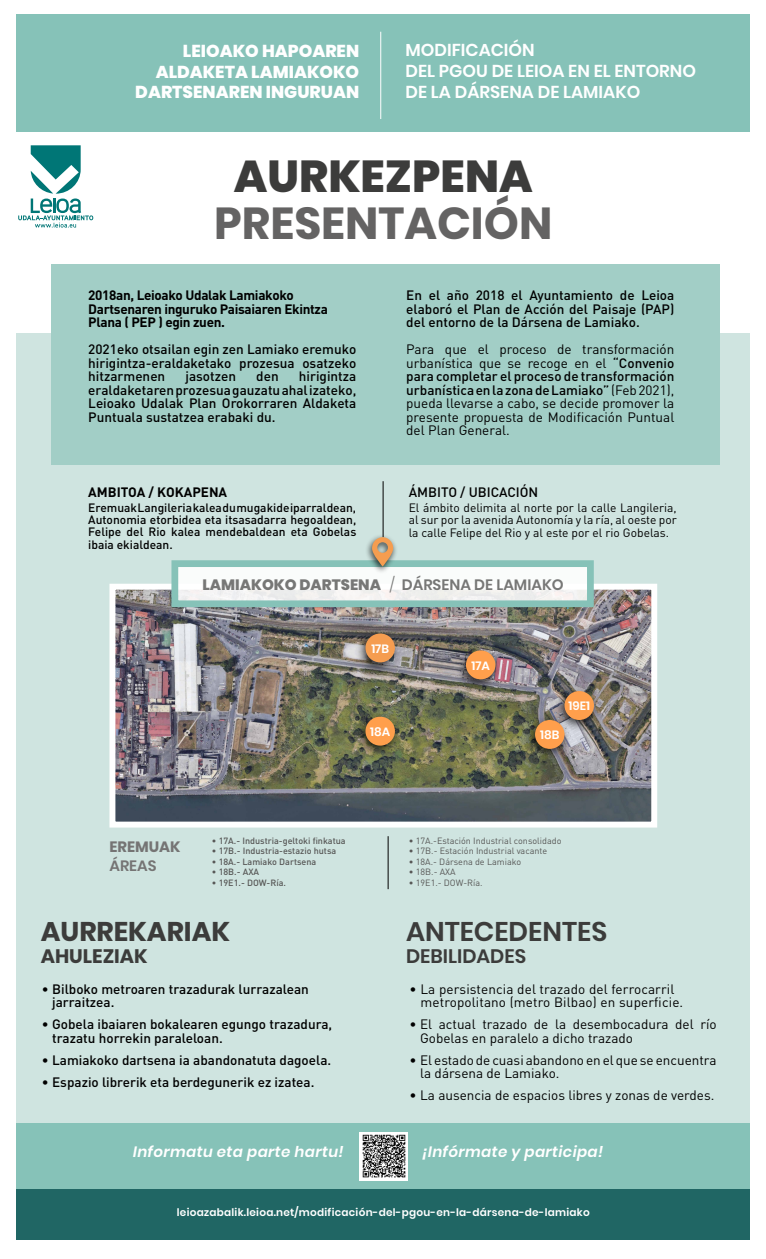
<style>
.page{position:relative;width:766px;height:1259px;background:#fff}
.page>*{position:absolute;margin:0;border:0;box-sizing:border-box;transform-origin:0 0}
.t1{font:700 44.64px "Poppins";color:#646363}
.t2{font:800 44.64px "Poppins";color:#3c3c3b}
.t3{font:600 27px "Poppins";color:#3c3c3b}
.t4{font:700 27px "Poppins";color:#3c3c3b}
.t5{font:600 19.5px "Poppins";color:#3c3c3b}
.t6{font:700 19.5px "Poppins";color:#3c3c3b}
.t7{font:600 17.25px/20.7px "Poppins";color:#fff}
.t8{font:800 17.25px/20.7px "Poppins";color:#fff;text-align:right}
.t9{font:800 15.06px "Poppins";color:#777776}
.t10{font:italic 600 15px "Poppins";letter-spacing:.025em;color:#fff}
.t11{font:700 15px "Poppins";color:#757474}
.t12{font:600 15px "Poppins";color:#757474}
.t13{font:500 13.5px/13.5px "DIN";color:#000;text-align:justify}
.t14{font:13.5px/13.5px "DIN";color:#000}
.t15{font:700 13.5px/13.5px "DIN";letter-spacing:-.025em;color:#000}
.t16{font:700 13.5px "DIN";color:#000}
.t17{font:600 12.03px "Poppins";color:#fff}
.t18{font:500 12px/12px "DIN";color:#000;text-align:justify}
.t19{font:12px/12px "DIN";color:#000}
.t20{font:600 10.5px "Poppins";letter-spacing:.025em;color:#fff}
.t21{font:9px "DIN";color:#575756}
.t22{font:500 9px "DIN";color:#575756}
.s1{font-weight:500}
.s2{font-weight:300}
.s3{font-weight:600}
</style>
<div class="page">
<div style="left:16px;top:333px;width:734px;height:789px;background:#cfe4e0"></div>
<div style="left:16px;top:1122px;width:734px;height:67px;background:#86c2b8"></div>
<div style="left:16px;top:1189px;width:734px;height:51px;background:#206664"></div>
<div style="left:16px;top:15px;width:734px;height:117px;background:#86c2b8"></div>
<hr style="left:380px;top:32px;width:1px;height:87px;background:#fff">
<div style="left:51px;top:264px;width:668px;height:201px;background:#a2cec6"></div>
<hr style="left:383px;top:481px;width:1px;height:56px;background:#000">
<hr style="left:388px;top:836px;width:1px;height:53px;background:#000">
<img style="left:116px;top:591px;width:534px;height:229px">
<div style="left:109px;top:584px;width:548px;height:243px;border:6px solid #fff"></div>
<div style="left:454px;top:645px;width:48px;height:47px;background:#000;opacity:.75"></div>
<div style="left:466px;top:650px;width:29px;height:29px;background:#ff9f4c;border-radius:50%"></div>
<div style="left:354px;top:628px;width:47px;height:47px;background:#000;opacity:.75"></div>
<div style="left:365px;top:633px;width:30px;height:29px;background:#f59d50;border-radius:50%"></div>
<div style="left:354px;top:711px;width:47px;height:47px;background:#000;opacity:.75"></div>
<div style="left:365px;top:716px;width:30px;height:29px;background:#ff9f4c;border-radius:50%"></div>
<div style="left:523px;top:714px;width:48px;height:47px;background:#000;opacity:.75"></div>
<div style="left:535px;top:720px;width:29px;height:29px;background:#ff9f4c;border-radius:50%"></div>
<div style="left:553px;top:685px;width:47px;height:47px;background:#000;opacity:.75"></div>
<div style="left:564px;top:691px;width:29px;height:29px;background:#ff9f4c;border-radius:50%"></div>
<svg style="left:179px;top:568px;width:406px;height:31px;background:#f8f8f8"></svg>
<div style="left:171px;top:560px;width:422px;height:47px;border:7px solid #86c2b8"></div>
<div style="left:364px;top:533px;width:33px;height:41px;background:#000;opacity:.75"></div>
<svg style="left:372px;top:537px;width:21px;height:29px"></svg>
<svg style="left:18px;top:145px;width:75px;height:83px"></svg>
<div style="left:359px;top:1132px;width:49px;height:48px;background:#fff"></div>
<img style="left:362px;top:1134px;width:44px;height:44px">
<p class="t8" style="left:135px;top:41px;width:225px">LEIOAKO HAPOAREN<br>ALDAKETA LAMIAKOKO<br>DARTSENAREN INGURUAN</p>
<p class="t7" style="left:405px;top:40px;width:292px">MODIFICACIÓN<br>DEL PGOU DE LEIOA EN EL ENTORNO<br>DE LA DÁRSENA DE LAMIAKO</p>
<h1 class="t2" style="left:234px;top:150px;width:300px">AURKEZPENA</h1>
<h1 class="t1" style="left:214px;top:197px;width:339px">PRESENTACIÓN</h1>
<p class="t15" style="left:88px;top:288px;width:241px">2018an, Leioako Udalak Lamiakoko<br>Dartsenaren inguruko Paisaiaren Ekintza<br>Plana ( PEP ) egin zuen.</p>
<p class="t13" style="left:88px;top:342px;width:269px">2021eko otsailan egin zen Lamiako eremuko hirigintza-eraldaketako prozesua osatzeko hitzarmenen</p>
<p class="t13" style="left:88px;top:369px;width:269px;text-indent:210px">hirigintza eraldaketaren prozesua gauzatu ahal izateko, Leioako Udalak Plan Orokorraren Aldaketa Puntuala sustatzea erabaki du.</p>
<p class="t13" style="left:185px;top:369px;width:52px">jasotzen</p>
<p class="t13" style="left:256px;top:369px;width:24px">den</p>
<p class="t16" style="left:88px;top:483px;width:140px">AMBITOA / KOKAPENA</p>
<p class="t18" style="left:88px;top:501px;width:269px">Eremuak Langileria kalea du mugakide iparraldean, Autonomia etorbidea eta itsasadarra hegoaldean, Felipe del Rio kalea mendebaldean eta Gobelas</p>
<p class="t18" style="left:88px;top:538px;width:86px">ibaia ekialdean.</p>
<p class="t13" style="left:406px;top:288px;width:269px">En el año 2018 el Ayuntamiento de Leioa elaboró el Plan de Acción del Paisaje (PAP) del entorno de la Dársena de Lamiako.</p>
<p class="t14" style="left:406px;top:342px;width:269px;text-align:justify">Para que el proceso de transformación urbanística que se recoge en el <span class="s1">“Convenio para completar el proceso de transformación urbanística en la zona de Lamiako”</span> (Feb 2021), pueda llevarse a cabo, se decide promover la presente propuesta de Modificación Puntual del Plan General.</p>
<p class="t13" style="left:408px;top:485px;width:131px">ÁMBITO / UBICACIÓN</p>
<p class="t19" style="left:408px;top:501px;width:269px">El ámbito delimita al norte por la calle Langileria, al sur por la avenida Autonomía y la ría, al oeste por</p>
<p class="t19" style="left:408px;top:527px;width:262px">la calle Felipe del Rio y al este por el rio Gobelas.</p>
<p class="t9" style="left:202px;top:575px;width:362px">LAMIAKOKO DARTSENA <span class="s2">/</span> <span class="s3">DÁRSENA DE LAMIAKO</span></p>
<p class="t17" style="left:371px;top:641px;width:19px">17B</p>
<p class="t17" style="left:471px;top:658px;width:20px">17A</p>
<p class="t17" style="left:370px;top:724px;width:22px">18A</p>
<p class="t17" style="left:540px;top:728px;width:21px">18B</p>
<p class="t17" style="left:568px;top:699px;width:23px">19E1</p>
<p class="t11" style="left:109px;top:838px;width:73px">EREMUAK</p>
<p class="t12" style="left:109px;top:857px;width:49px">ÁREAS</p>
<p class="t22" style="left:212px;top:835px;width:135px">• 17A.- Industria-geltoki finkatua</p>
<p class="t22" style="left:212px;top:845px;width:126px">• 17B.- Industria-estazio hutsa</p>
<p class="t22" style="left:212px;top:856px;width:106px">• 18A.- Lamiako Dartsena</p>
<p class="t22" style="left:212px;top:866px;width:49px">• 18B.- AXA</p>
<p class="t22" style="left:212px;top:877px;width:76px">• 19E1.- DOW-Ría.</p>
<h2 class="t4" style="left:41px;top:915px;width:191px">AURREKARIAK</h2>
<h3 class="t6" style="left:41px;top:945px;width:108px">AHULEZIAK</h3>
<p class="t13" style="left:52px;top:981px;width:258px;text-indent:-10px">• Bilboko metroaren trazadurak lurrazalean jarraitzea.</p>
<p class="t13" style="left:52px;top:1017px;width:281px;text-indent:-10px">• Gobela ibaiaren bokalearen egungo trazadura, trazatu horrekin paraleloan.</p>
<p class="t13" style="left:42px;top:1052px;width:291px">• Lamiakoko dartsena ia abandonatuta dagoela.</p>
<p class="t13" style="left:42px;top:1074px;width:274px">• Espazio librerik eta berdegunerik ez izatea.</p>
<p class="t21" style="left:408px;top:835px;width:154px">• 17A.-Estación Industrial consolidado</p>
<p class="t21" style="left:408px;top:845px;width:140px">• 17B.- Estación Industrial vacante</p>
<p class="t21" style="left:408px;top:856px;width:114px">• 18A.- Dársena de Lamiako</p>
<p class="t21" style="left:408px;top:866px;width:48px">• 18B.- AXA</p>
<p class="t21" style="left:408px;top:877px;width:75px">• 19E1.- DOW-Ría.</p>
<h2 class="t3" style="left:406px;top:915px;width:203px">ANTECEDENTES</h2>
<h3 class="t5" style="left:406px;top:945px;width:122px">DEBILIDADES</h3>
<p class="t14" style="left:420px;top:981px;width:264px;text-indent:-11px">• La persistencia del trazado del ferrocarril metropolitano (metro Bilbao) en superficie.</p>
<p class="t14" style="left:420px;top:1017px;width:298px;text-indent:-11px">• El actual trazado de la desembocadura del río<br>Gobelas en paralelo a dicho trazado</p>
<p class="t14" style="left:420px;top:1052px;width:298px;text-indent:-11px">• El estado de cuasi abandono en el que se encuentra la dársena de Lamiako.</p>
<p class="t14" style="left:409px;top:1088px;width:306px">• La ausencia de espacios libres y zonas de verdes.</p>
<p class="t10" style="left:133px;top:1143px;width:212px">Informatu eta parte hartu!</p>
<p class="t10" style="left:422px;top:1143px;width:183px">¡Infórmate y participa!</p>
<p class="t20" style="left:177px;top:1205px;width:414px">leioazabalik.leioa.net/modificación-del-pgou-en-la-dársena-de-lamiako</p>
</div>
